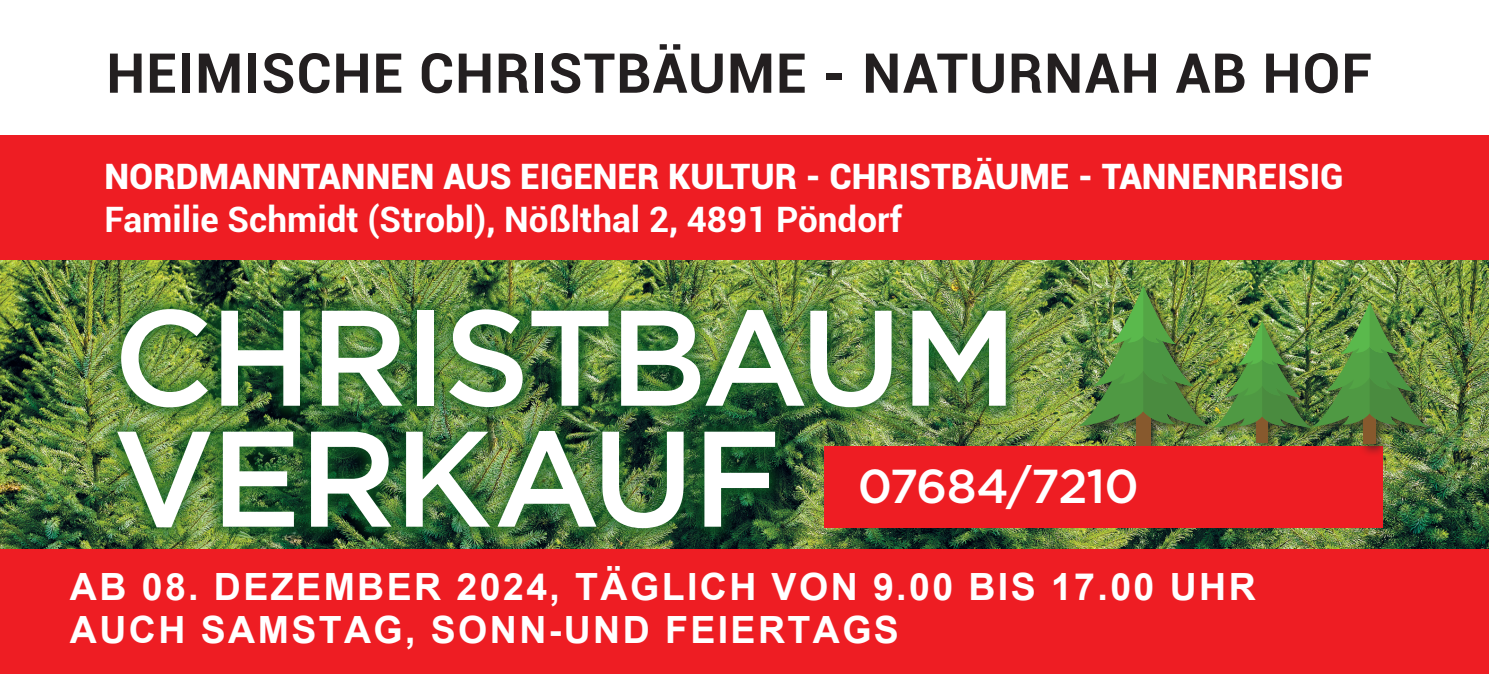
<style>
.page{position:relative;width:1489px;height:674px;background:#fff}
.page>*{position:absolute;margin:0;border:0;box-sizing:border-box;transform-origin:0 0}
.t1{font:500 135.5px "Gotham";letter-spacing:-.03em;color:#fff}
.t2{font:700 55px "Roboto";letter-spacing:.02em;color:#231f20}
.t3{font:500 47.5px "Gotham";letter-spacing:-.02em;color:#fff}
.t4{font:700 37.5px/42.2px "Arial";letter-spacing:.065em;color:#fff}
.t5{font:900 35px "Roboto";color:#fff}
.t6{font:700 35px "Roboto";color:#fff}
</style>
<div class="page">
<img style="left:0;top:260px;width:1488px;height:289px">
<div style="left:100px;top:292px;width:922px;height:253px;background:#0d5f22;opacity:.75"></div>
<div style="left:1073px;top:282px;width:147px;height:177px;background:#231f20;opacity:.75"></div>
<div style="left:1135px;top:403px;width:15px;height:42px;background:#87592d"></div>
<div style="left:1208px;top:317px;width:115px;height:139px;background:#231f20;opacity:.75"></div>
<div style="left:1256px;top:410px;width:11px;height:32px;background:#87592d"></div>
<div style="left:823px;top:446px;width:559px;height:81px;background:#ee1d23"></div>
<div style="left:0;top:549px;width:1488px;height:124px;background:#ee1d23"></div>
<div style="left:1307px;top:298px;width:132px;height:159px;background:#231f20;opacity:.75"></div>
<div style="left:1362px;top:406px;width:13px;height:37px;background:#87592d"></div>
<img style="left:1077px;top:285px;width:350px;height:142px">
<div style="left:0;top:135px;width:1488px;height:125px;background:#ee1d23"></div>
<p class="t2" style="left:106px;top:34px;width:1267px">HEIMISCHE CHRISTBÄUME - NATURNAH AB HOF</p>
<p class="t5" style="left:105px;top:152px;width:1240px">NORDMANNTANNEN AUS EIGENER KULTUR - CHRISTBÄUME - TANNENREISIG</p>
<p class="t6" style="left:105px;top:194px;width:798px">Familie Schmidt (Strobl), Nößlthal 2, 4891 Pöndorf</p>
<p class="t1" style="left:113px;top:269px;width:906px">CHRISTBAUM</p>
<p class="t1" style="left:113px;top:390px;width:669px">VERKAUF</p>
<p class="t3" style="left:857px;top:454px;width:282px">07684/7210</p>
<p class="t4" style="left:70px;top:566px;width:1187px">AB 08. DEZEMBER 2024, TÄGLICH VON 9.00 BIS 17.00 UHR<br>AUCH SAMSTAG, SONN-UND FEIERTAGS</p>
</div>
